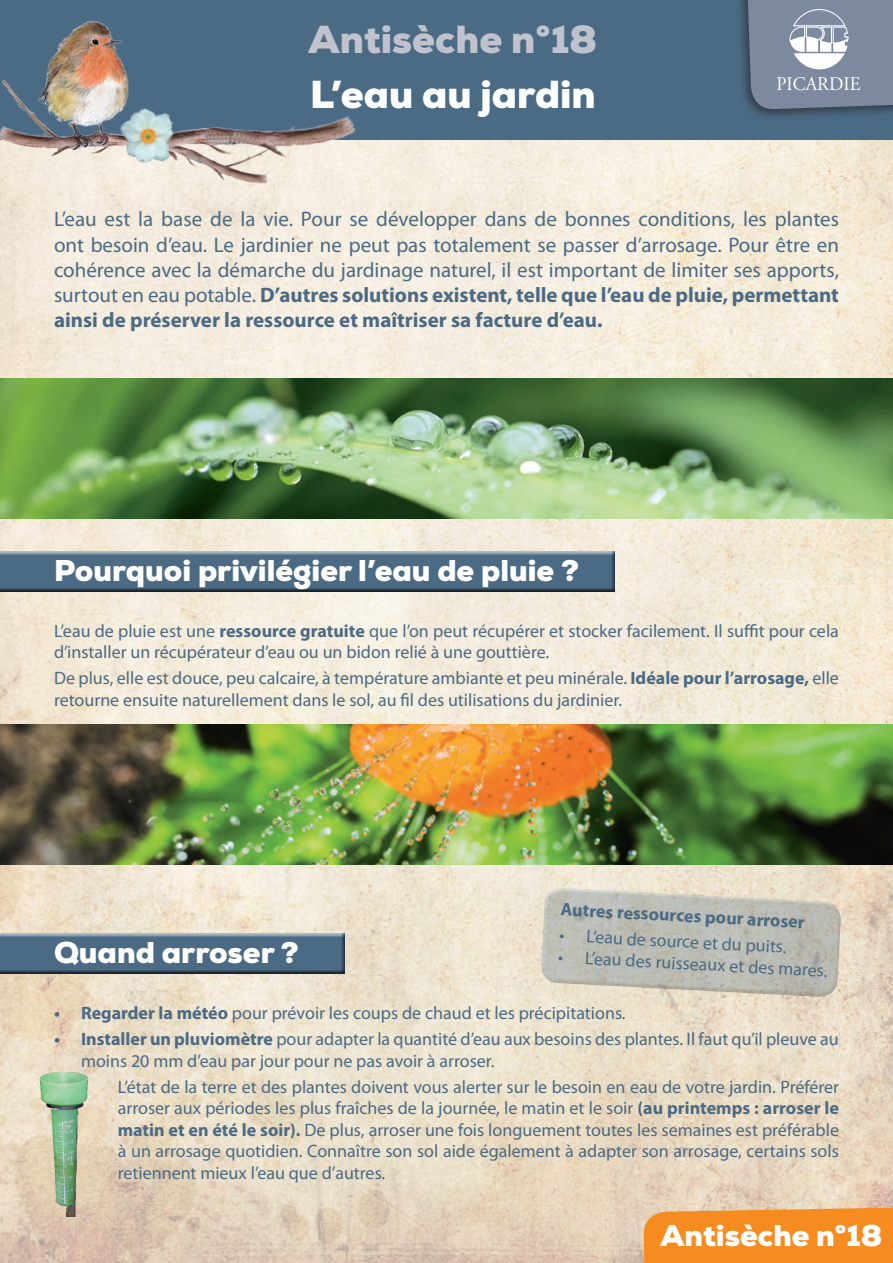
<style>
.page{position:relative;width:893px;height:1263px;background:#fff}
.page>*{position:absolute;margin:0;border:0;box-sizing:border-box;transform-origin:0 0}
.t1{font:900 39px "Nexa";color:#c0c3cd}
.t2{font:900 39px "Nexa";color:#fff}
.t3{font:900 30px "Nexa";color:#fff}
.t4{font:21px/25.2px "Myriad Pro";color:#4b6a83;text-align:justify}
.t5{font:19.2px "Adobe Garamond Pro";color:#fff;scale:.96 1}
.t6{font:18px/21.6px "Myriad Pro";color:#4b6a83}
.t7{font:700 18px "Myriad Pro";color:#4b6a83}
.s1{font-weight:700}
</style>
<div class="page">
<img style="left:0;top:139px;width:893px;height:1124px">
<div style="left:0;top:0;width:893px;height:139px;background:#4b6a83"></div>
<div style="left:735px;top:0;width:158px;height:120px;background:#231f20;opacity:.6"></div>
<svg style="left:747px;top:0;width:146px;height:110px;background:#8490a3"></svg>
<img style="left:0;top:21px;width:129px;height:144px">
<img style="left:125px;top:89px;width:165px;height:117px">
<img style="left:147px;top:111px;width:213px;height:56px">
<img style="left:118px;top:105px;width:58px;height:60px">
<div style="left:0;top:549px;width:615px;height:41px;background:#fff;opacity:.75"></div>
<div style="left:0;top:550px;width:615px;height:44px;background:#231f20;opacity:.75"></div>
<img style="left:0;top:378px;width:893px;height:141px">
<div style="left:0;top:932px;width:345px;height:41px;background:#fff;opacity:.75"></div>
<div style="left:0;top:933px;width:345px;height:44px;background:#231f20;opacity:.75"></div>
<img style="left:11px;top:1065px;width:114px;height:151px">
<svg style="left:539px;top:885px;width:303px;height:114px;background:#c4c2b8"></svg>
<img style="left:0;top:724px;width:893px;height:141px">
<svg style="left:643px;top:1207px;width:250px;height:56px;background:#f48f28"></svg>
<h1 class="t1" style="left:309px;top:14px;width:290px">Antisèche n°18</h1>
<h1 class="t2" style="left:310px;top:69px;width:287px">L’eau au jardin</h1>
<p class="t5" style="left:777px;top:72px;width:89px">PICARDIE</p>
<p class="t4" style="left:54px;top:206px;width:786px">L’eau est la base de la vie. Pour se développer dans de bonnes conditions, les plantes ont besoin d’eau. Le jardinier ne peut pas totalement se passer d’arrosage. Pour être en cohérence avec la démarche du jardinage naturel, il est important de limiter ses apports, surtout en eau potable. <span class="s1">D’autres solutions existent, telle que l’eau de pluie, permettant ainsi de préserver la ressource et maîtriser sa facture d’eau.</span></p>
<h2 class="t3" style="left:54px;top:551px;width:527px">Pourquoi privilégier l’eau de pluie ?</h2>
<p class="t6" style="left:54px;top:620px;width:786px">L’eau de pluie est une <span class="s1">ressource gratuite</span> que l’on peut récupérer et stocker facilement. Il suffit pour cela d’installer un récupérateur d’eau ou un bidon relié à une gouttière.</p>
<p class="t6" style="left:54px;top:667px;width:786px">De plus, elle est douce, peu calcaire, à température ambiante et peu minérale. <span class="s1">Idéale pour l’arrosage,</span> elle retourne ensuite naturellement dans le sol, au fil des utilisations du jardinier.</p>
<h2 class="t3" style="left:54px;top:933px;width:246px">Quand arroser ?</h2>
<p class="t7" style="left:561px;top:897px;width:246px;rotate:3deg">Autres ressources pour arroser</p>
<p class="t6" style="left:560px;top:924px;width:229px;rotate:3deg">• L’eau de source et du puits.</p>
<p class="t6" style="left:559px;top:945px;width:271px;rotate:3deg">• L’eau des ruisseaux et des mares.</p>
<p class="t6" style="left:54px;top:1002px;width:573px"><span class="s1">• Regarder la météo</span> pour prévoir les coups de chaud et les précipitations.</p>
<p class="t6" style="left:81px;top:1028px;width:759px;text-indent:-27px"><span class="s1">• Installer un pluviomètre</span> pour adapter la quantité d’eau aux besoins des plantes. Il faut qu’il pleuve au moins 20 mm d’eau par jour pour ne pas avoir à arroser.</p>
<p class="t6" style="left:118px;top:1075px;width:723px;text-align:justify">L’état de la terre et des plantes doivent vous alerter sur le besoin en eau de votre jardin. Préférer arroser aux périodes les plus fraîches de la journée, le matin et le soir <span class="s1">(au printemps : arroser le matin et en été le soir).</span> De plus, arroser une fois longuement toutes les semaines est préférable à un arrosage quotidien. Connaître son sol aide également à adapter son arrosage, certains sols retiennent mieux l’eau que d’autres.</p>
<h2 class="t3" style="left:660px;top:1216px;width:223px">Antisèche n°18</h2>
</div>
